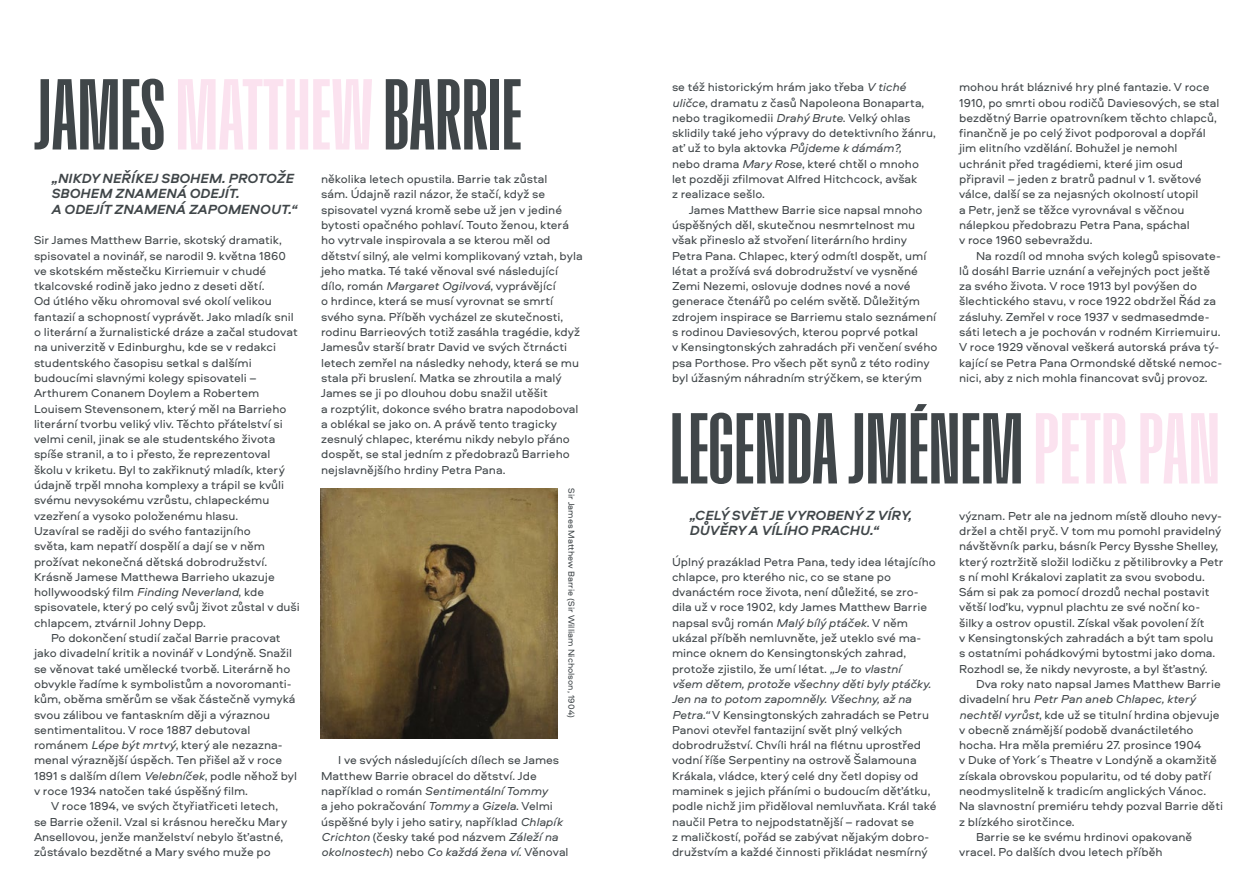
<style>
.page{position:relative;width:1259px;height:893px;background:#fff}
.page>*{position:absolute;margin:0;border:0;box-sizing:border-box;transform-origin:0 0}
.t1{font:100.5px "Kabaret";color:#404649}
.t2{font:italic 700 13.8px/15.3px "Aeroport";letter-spacing:.01em;color:#404649}
.t3{font:12px/15.3px "Aeroport";color:#404649}
.t4{font:italic 12px "Aeroport";color:#404649}
.t5{font:9px "Aeroport";color:#404649}
.s1{color:#fbe2ef}
.s2{font-style:italic}
.s3{font-style:normal}
</style>
<div class="page">
<img style="left:320px;top:488px;width:238px;height:250px">
<h1 class="t1" style="left:34px;top:69px;width:489px">JAMES <span class="s1">MATTHEW</span> BARRIE</h1>
<p class="t2" style="left:51px;top:170px;width:247px">„NIKDY NEŘÍKEJ SBOHEM. PROTOŽE<br>SBOHEM ZNAMENÁ ODEJÍT.<br>A ODEJÍT ZNAMENÁ ZAPOMENOUT.“</p>
<p class="t3" style="left:34px;top:232px;width:249px">Sir James Matthew Barrie, skotský dramatik,</p>
<p class="t3" style="left:34px;top:247px;width:253px">spisovatel a novinář, se narodil 9. května 1860</p>
<p class="t3" style="left:34px;top:263px;width:234px">ve skotském městečku Kirriemuir v chudé</p>
<p class="t3" style="left:34px;top:278px;width:232px">tkalcovské rodině jako jedno z deseti dětí.</p>
<p class="t3" style="left:34px;top:293px;width:239px">Od útlého věku ohromoval své okolí velikou</p>
<p class="t3" style="left:34px;top:308px;width:261px">fantazií a schopností vyprávět. Jako mladík snil</p>
<p class="t3" style="left:34px;top:324px;width:265px">o literární a žurnalistické dráze a začal studovat</p>
<p class="t3" style="left:34px;top:339px;width:243px">na univerzitě v Edinburghu, kde se v redakci</p>
<p class="t3" style="left:34px;top:354px;width:219px">studentského časopisu setkal s dalšími</p>
<p class="t3" style="left:34px;top:370px;width:224px">budoucími slavnými kolegy spisovateli –</p>
<p class="t3" style="left:34px;top:385px;width:227px">Arthurem Conanem Doylem a Robertem</p>
<p class="t3" style="left:34px;top:400px;width:254px">Louisem Stevensonem, který měl na Barrieho</p>
<p class="t3" style="left:34px;top:416px;width:250px">literární tvorbu veliký vliv. Těchto přátelství si</p>
<p class="t3" style="left:34px;top:431px;width:243px">velmi cenil, jinak se ale studentského života</p>
<p class="t3" style="left:34px;top:446px;width:238px">spíše stranil, a to i přesto, že reprezentoval</p>
<p class="t3" style="left:34px;top:461px;width:252px">školu v kriketu. Byl to zakřiknutý mladík, který</p>
<p class="t3" style="left:34px;top:477px;width:252px">údajně trpěl mnoha komplexy a trápil se kvůli</p>
<p class="t3" style="left:34px;top:492px;width:237px">svému nevysokému vzrůstu, chlapeckému</p>
<p class="t3" style="left:34px;top:507px;width:206px">vzezření a vysoko položenému hlasu.</p>
<p class="t3" style="left:34px;top:523px;width:218px">Uzavíral se raději do svého fantazijního</p>
<p class="t3" style="left:34px;top:538px;width:232px">světa, kam nepatří dospělí a dají se v něm</p>
<p class="t3" style="left:34px;top:553px;width:235px">prožívat nekonečná dětská dobrodružství.</p>
<p class="t3" style="left:34px;top:569px;width:242px">Krásně Jamese Matthewa Barrieho ukazuje</p>
<p class="t3" style="left:34px;top:584px;width:232px">hollywoodský film <span class="s2">Finding Neverland</span>, kde</p>
<p class="t3" style="left:34px;top:599px;width:267px">spisovatele, který po celý svůj život zůstal v duši</p>
<p class="t3" style="left:34px;top:614px;width:173px">chlapcem, ztvárnil Johny Depp.</p>
<p class="t3" style="left:51px;top:630px;width:231px">Po dokončení studií začal Barrie pracovat</p>
<p class="t3" style="left:34px;top:645px;width:260px">jako divadelní kritik a novinář v Londýně. Snažil</p>
<p class="t3" style="left:34px;top:660px;width:258px">se věnovat také umělecké tvorbě. Literárně ho</p>
<p class="t3" style="left:34px;top:676px;width:259px">obvykle řadíme k symbolistům a novoromanti-</p>
<p class="t3" style="left:34px;top:691px;width:263px">kům, oběma směrům se však částečně vymyká</p>
<p class="t3" style="left:34px;top:706px;width:238px">svou zálibou ve fantaskním ději a výraznou</p>
<p class="t3" style="left:34px;top:722px;width:218px">sentimentalitou. V roce 1887 debutoval</p>
<p class="t3" style="left:34px;top:737px;width:250px">románem <span class="s2">Lépe být mrtvý</span>, který ale nezazna-</p>
<p class="t3" style="left:34px;top:752px;width:250px">menal výraznější úspěch. Ten přišel až v roce</p>
<p class="t3" style="left:34px;top:767px;width:265px">1891 s dalším dílem <span class="s2">Velebníček</span>, podle něhož byl</p>
<p class="t3" style="left:34px;top:783px;width:215px">v roce 1934 natočen také úspěšný film.</p>
<p class="t3" style="left:51px;top:798px;width:229px">V roce 1894, ve svých čtyřiatřiceti letech,</p>
<p class="t3" style="left:34px;top:813px;width:255px">se Barrie oženil. Vzal si krásnou herečku Mary</p>
<p class="t3" style="left:34px;top:829px;width:251px">Ansellovou, jenže manželství nebylo šťastné,</p>
<p class="t3" style="left:34px;top:844px;width:238px">zůstávalo bezdětné a Mary svého muže po</p>
<p class="t3" style="left:321px;top:171px;width:263px">několika letech opustila. Barrie tak zůstal<br>sám. Údajně razil názor, že stačí, když se spisovatel vyzná kromě sebe už jen v jediné bytosti opačného pohlaví. Touto ženou, která ho vytrvale inspirovala a se kterou měl od dětství silný, ale velmi komplikovaný vztah, byla jeho matka. Té také věnoval své následující dílo, román <span class="s2">Margaret Ogilvová</span>, vyprávějící<br>o hrdince, která se musí vyrovnat se smrtí svého syna. Příběh vycházel ze skutečnosti, rodinu Barrieových totiž zasáhla tragédie, když Jamesův starší bratr David ve svých čtrnácti letech zemřel na následky nehody, která se mu stala při bruslení. Matka se zhroutila a malý James se ji po dlouhou dobu snažil utěšit<br>a rozptýlit, dokonce svého bratra napodoboval a oblékal se jako on. A právě tento tragicky zesnulý chlapec, kterému nikdy nebylo přáno dospět, se stal jedním z předobrazů Barrieho nejslavnějšího hrdiny Petra Pana.</p>
<p class="t5" style="left:577px;top:488px;width:231px;rotate:90deg">Sir James Matthew Barrie (Sir William Nicholson, 1904)</p>
<p class="t3" style="left:321px;top:752px;width:249px;text-indent:17px">I ve svých následujících dílech se James Matthew Barrie obracel do dětství. Jde například o román <span class="s2">Sentimentální Tommy<br></span>a jeho pokračování <span class="s2">Tommy a Gizela</span>. Velmi úspěšné byly i jeho satiry, například <span class="s2">Chlapík Crichton</span> (česky také pod názvem <span class="s2">Záleží na okolnostech</span>) nebo <span class="s2">Co každá žena ví</span>. Věnoval</p>
<p class="t3" style="left:672px;top:79px;width:265px">se též historickým hrám jako třeba <span class="s2">V tiché uličce</span>, dramatu z časů Napoleona Bonaparta, nebo tragikomedii <span class="s2">Drahý Brute</span>. Velký ohlas sklidily také jeho výpravy do detektivního žánru, ať už to byla aktovka <span class="s2">Půjdeme k dámám?,<br></span>nebo drama <span class="s2">Mary Rose</span>, které chtěl o mnoho let později zfilmovat Alfred Hitchcock, avšak<br>z realizace sešlo.</p>
<p class="t3" style="left:672px;top:201px;width:267px;text-indent:17px">James Matthew Barrie sice napsal mnoho úspěšných děl, skutečnou nesmrtelnost mu však přineslo až stvoření literárního hrdiny Petra Pana. Chlapec, který odmítl dospět, umí létat a prožívá svá dobrodružství ve vysněné Zemi Nezemi, oslovuje dodnes nové a nové generace čtenářů po celém světě. Důležitým zdrojem inspirace se Barriemu stalo seznámení s rodinou Daviesových, kterou poprvé potkal<br>v Kensingtonských zahradách při venčení svého psa Porthose. Pro všech pět synů z této rodiny byl úžasným náhradním strýčkem, se kterým</p>
<p class="t3" style="left:959px;top:79px;width:262px">mohou hrát bláznivé hry plné fantazie. V roce 1910, po smrti obou rodičů Daviesových, se stal bezdětný Barrie opatrovníkem těchto chlapců, finančně je po celý život podporoval a dopřál jim elitního vzdělání. Bohužel je nemohl uchránit před tragédiemi, které jim osud připravil – jeden z bratrů padnul v 1. světové válce, další se za nejasných okolností utopil<br>a Petr, jenž se těžce vyrovnával s věčnou nálepkou předobrazu Petra Pana, spáchal<br>v roce 1960 sebevraždu.</p>
<p class="t3" style="left:959px;top:247px;width:265px;text-indent:17px">Na rozdíl od mnoha svých kolegů spisovate&shy;lů dosáhl Barrie uznání a veřejných poct ještě za svého života. V roce 1913 byl povýšen do šlechtického stavu, v roce 1922 obdržel Řád za zásluhy. Zemřel v roce 1937 v sedmasedmde&shy;sáti letech a je pochován v rodném Kirriemuiru.<br>V roce 1929 věnoval veškerá autorská práva tý&shy;kající se Petra Pana Ormondské dětské nemoc&shy;nici, aby z nich mohla financovat svůj provoz.</p>
<h1 class="t1" style="left:670px;top:403px;width:552px">LEGENDA JMÉNEM <span class="s1">PETRPAN</span></h1>
<p class="t2" style="left:689px;top:507px;width:224px">„CELÝ SVĚT JE VYROBENÝ Z VÍRY,<br>DŮVĚRY A VÍLÍHO PRACHU.“</p>
<p class="t3" style="left:672px;top:553px;width:266px">Úplný prazáklad Petra Pana, tedy idea létajícího chlapce, pro kterého nic, co se stane po dvanáctém roce života, není důležité, se zro&shy;dila už v roce 1902, kdy James Matthew Barrie napsal svůj román <span class="s2">Malý bílý ptáček</span>. V něm ukázal příběh nemluvněte, jež uteklo své ma&shy;mince oknem do Kensingtonských zahrad, protože zjistilo, že umí létat. <span class="s2">„Je to vlastní<br>všem dětem, protože všechny děti byly ptáčky.<br>Jen na to potom zapomněly. Všechny, až na Petra.“</span> V Kensingtonských zahradách se Petru Panovi otevřel fantazijní svět plný velkých dobrodružství. Chvíli hrál na flétnu uprostřed vodní říše Serpentiny na ostrově Šalamouna Krákala, vládce, který celé dny četl dopisy od maminek s jejich přáními o budoucím děťátku, podle nichž jim přiděloval nemluvňata. Král také naučil Petra to nejpodstatnější – radovat se<br>z maličkostí, pořád se zabývat nějakým dobro&shy;družstvím a každé činnosti přikládat nesmírný</p>
<p class="t3" style="left:959px;top:507px;width:266px">význam. Petr ale na jednom místě dlouho nevy&shy;držel a chtěl pryč. V tom mu pomohl pravidelný návštěvník parku, básník Percy Bysshe Shelley, který roztržitě složil lodičku z pětilibrovky a Petr s ní mohl Krákalovi zaplatit za svou svobodu.<br>Sám si pak za pomocí drozdů nechal postavit větší loďku, vypnul plachtu ze své noční ko&shy;šilky a ostrov opustil. Získal však povolení žít<br>v Kensingtonských zahradách a být tam spolu<br>s ostatními pohádkovými bytostmi jako doma.<br>Rozhodl se, že nikdy nevyroste, a byl šťastný.</p>
<p class="t3" style="left:976px;top:676px;width:246px">Dva roky nato napsal James Matthew Barrie</p>
<p class="t4" style="left:959px;top:691px;width:238px"><span class="s3">divadelní hru</span> Petr Pan aneb Chlapec, který</p>
<p class="t3" style="left:959px;top:706px;width:262px"><span class="s2">nechtěl vyrůst</span>, kde už se titulní hrdina objevuje</p>
<p class="t3" style="left:959px;top:722px;width:236px">v obecně známější podobě dvanáctiletého</p>
<p class="t3" style="left:959px;top:737px;width:244px">hocha. Hra měla premiéru 27. prosince 1904</p>
<p class="t3" style="left:959px;top:752px;width:259px">v Duke of York´s Theatre v Londýně a okamžitě</p>
<p class="t3" style="left:959px;top:767px;width:253px">získala obrovskou popularitu, od té doby patří</p>
<p class="t3" style="left:959px;top:783px;width:249px">neodmyslitelně k tradicím anglických Vánoc.</p>
<p class="t3" style="left:959px;top:798px;width:265px">Na slavnostní premiéru tehdy pozval Barrie děti</p>
<p class="t3" style="left:959px;top:813px;width:117px">z blízkého sirotčince.</p>
<p class="t3" style="left:976px;top:829px;width:217px">Barrie se ke svému hrdinovi opakovaně</p>
<p class="t3" style="left:959px;top:844px;width:205px">vracel. Po dalších dvou letech příběh</p>
</div>
